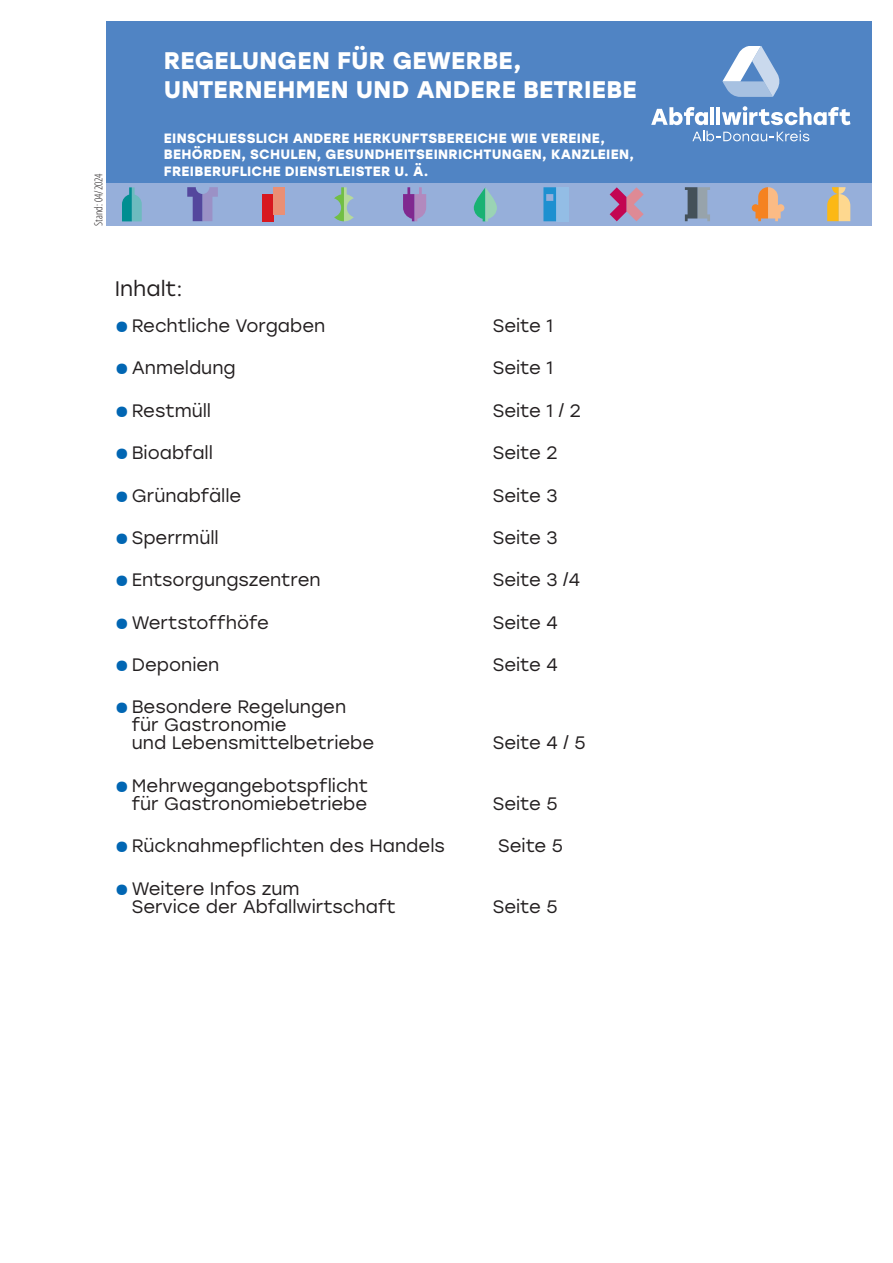
<style>
.page{position:relative;width:893px;height:1263px;background:#fff}
.page>*{position:absolute;margin:0;border:0;box-sizing:border-box;transform-origin:0 0}
.t1{font:700 24px/28.8px "Stolzl";letter-spacing:.01em;color:#fff}
.t2{font:21px "Stolzl";color:#231f20}
.t3{font:18px/18px "Stolzl";color:#231f20}
.t4{font:700 13.5px/16.2px "Stolzl";letter-spacing:.02em;color:#fff}
.t5{font:300 condensed 12px "Myriad Pro";color:#231f20}
.s1{color:#0166b3}
</style>
<div class="page">
<div style="left:106px;top:21px;width:766px;height:162px;background:#5084c4"></div>
<div style="left:106px;top:183px;width:766px;height:43px;background:#96afda"></div>
<svg style="left:651px;top:106px;width:199px;height:35px"></svg>
<svg style="left:722px;top:46px;width:57px;height:51px"></svg>
<svg style="left:122px;top:187px;width:20px;height:34px"></svg>
<svg style="left:187px;top:187px;width:31px;height:34px"></svg>
<div style="left:262px;top:194px;width:11px;height:27px;background:#d7171f"></div>
<div style="left:273px;top:187px;width:12px;height:27px;background:#ea8f74"></div>
<svg style="left:334px;top:187px;width:20px;height:34px"></svg>
<svg style="left:403px;top:187px;width:23px;height:34px"></svg>
<svg style="left:474px;top:187px;width:23px;height:34px"></svg>
<div style="left:556px;top:187px;width:13px;height:34px;background:#93bde5"></div>
<svg style="left:543px;top:187px;width:13px;height:34px"></svg>
<svg style="left:610px;top:187px;width:34px;height:34px"></svg>
<svg style="left:685px;top:187px;width:25px;height:34px"></svg>
<svg style="left:752px;top:187px;width:32px;height:34px"></svg>
<svg style="left:827px;top:187px;width:23px;height:34px"></svg>
<p class="t5" style="left:92px;top:226px;width:54px;rotate:-90deg">Stand: 04/2024</p>
<h1 class="t1" style="left:164px;top:45px;width:474px">REGELUNGEN FÜR GEWERBE,<br>UNTERNEHMEN UND ANDERE BETRIEBE</h1>
<p class="t4" style="left:164px;top:130px;width:472px">EINSCHLIESSLICH ANDERE HERKUNFTSBEREICHE WIE VEREINE,<br>BEHÖRDEN, SCHULEN, GESUNDHEITSEINRICHTUNGEN, KANZLEIEN,<br>FREIBERUFLICHE DIENSTLEISTER U. Ä.</p>
<p class="t2" style="left:115px;top:274px;width:69px">Inhalt:</p>
<p class="t3" style="left:115px;top:316px;width:212px"><span class="s1">●</span>Rechtliche Vorgaben</p>
<p class="t3" style="left:493px;top:316px;width:62px">Seite 1</p>
<p class="t3" style="left:115px;top:358px;width:122px"><span class="s1">●</span>Anmeldung</p>
<p class="t3" style="left:493px;top:358px;width:62px">Seite 1</p>
<p class="t3" style="left:115px;top:401px;width:98px"><span class="s1">●</span>Restmüll</p>
<p class="t3" style="left:493px;top:401px;width:89px">Seite 1 / 2</p>
<p class="t3" style="left:115px;top:443px;width:100px"><span class="s1">●</span>Bioabfall</p>
<p class="t3" style="left:493px;top:443px;width:66px">Seite 2</p>
<p class="t3" style="left:115px;top:485px;width:128px"><span class="s1">●</span> Grünabfälle</p>
<p class="t3" style="left:493px;top:485px;width:66px">Seite 3</p>
<p class="t3" style="left:115px;top:528px;width:105px"><span class="s1">●</span>Sperrmüll</p>
<p class="t3" style="left:493px;top:528px;width:66px">Seite 3</p>
<p class="t3" style="left:115px;top:570px;width:207px"><span class="s1">●</span>Entsorgungszentren</p>
<p class="t3" style="left:493px;top:570px;width:89px">Seite 3 /4</p>
<p class="t3" style="left:115px;top:613px;width:156px"><span class="s1">●</span>Wertstoffhöfe</p>
<p class="t3" style="left:493px;top:613px;width:66px">Seite 4</p>
<p class="t3" style="left:115px;top:655px;width:106px"><span class="s1">●</span>Deponien</p>
<p class="t3" style="left:493px;top:655px;width:66px">Seite 4</p>
<p class="t3" style="left:132px;top:697px;width:244px;text-indent:-17px"><span class="s1">●</span>Besondere Regelungen für Gastronomie<br>und Lebensmittelbetriebe</p>
<p class="t3" style="left:493px;top:733px;width:94px">Seite 4 / 5</p>
<p class="t3" style="left:115px;top:776px;width:255px;text-align:right"><span class="s1">●</span> Mehrwegangebotspflicht für Gastronomiebetriebe</p>
<p class="t3" style="left:493px;top:794px;width:66px">Seite 5</p>
<p class="t3" style="left:115px;top:836px;width:332px"><span class="s1">●</span>Rücknahmepflichten des Handels</p>
<p class="t3" style="left:498px;top:836px;width:66px">Seite 5</p>
<p class="t3" style="left:132px;top:878px;width:266px;text-indent:-17px"><span class="s1">●</span>Weitere Infos zum<br>Service der Abfallwirtschaft</p>
<p class="t3" style="left:493px;top:896px;width:66px">Seite 5</p>
</div>
